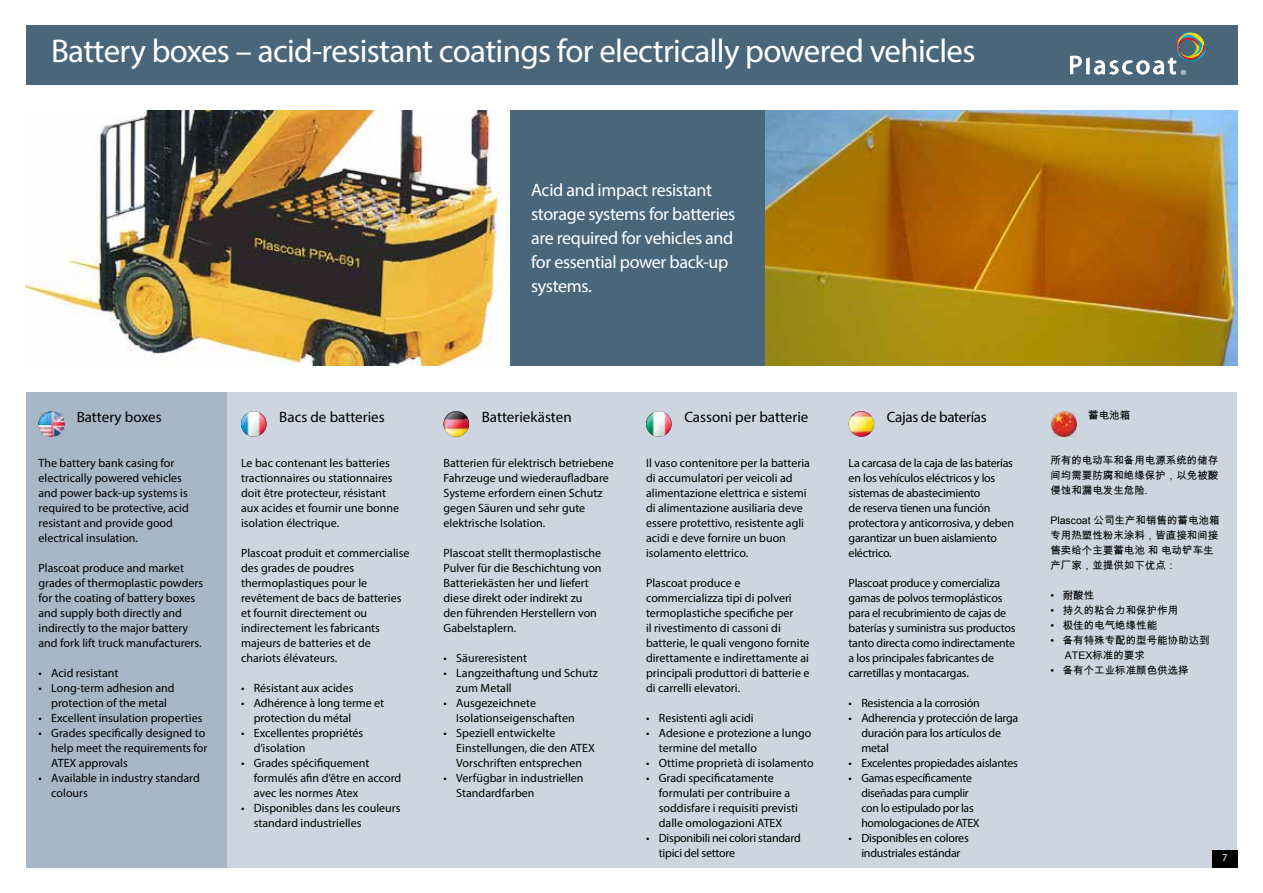
<style>
.page{position:relative;width:1263px;height:893px;background:#fff}
.page>*{position:absolute;margin:0;border:0;box-sizing:border-box;transform-origin:0 0}
.t1{font:33px "Myriad Pro";letter-spacing:-.02em;color:#fff}
.t2{font:18px/24px "Myriad Pro";letter-spacing:-.02em;color:#fff}
.t3{font:15px "Myriad Pro";color:#000}
.t4{font:15px "Myriad Pro";letter-spacing:-.02em;color:#000}
.t5{font:14.85px "Myriad Pro";color:#fff}
.t6{font:12px/15px "Myriad Pro";color:#000}
.t7{font:12px/15px "Myriad Pro";letter-spacing:-.02em;color:#000}
.t8{font:12px/15px "Myriad Pro";letter-spacing:-.025em;color:#000}
.t9{font:10.5px/15px "Arial Unicode MS";color:#000}
.t10{font:10.5px "Myriad Pro";color:#fff}
</style>
<div class="page">
<div style="left:26px;top:392px;width:201px;height:475px;background:#a7b7c6"></div>
<div style="left:227px;top:392px;width:1010px;height:475px;background:#cdd6e0"></div>
<div style="left:26px;top:26px;width:1211px;height:59px;background:#49667b"></div>
<img style="left:241px;top:411px;width:26px;height:26px;border-radius:13px">
<img style="left:444px;top:411px;width:25px;height:26px;border-radius:13px">
<img style="left:646px;top:411px;width:26px;height:26px;border-radius:13px">
<img style="left:848px;top:411px;width:26px;height:26px;border-radius:13px">
<div style="left:510px;top:111px;width:255px;height:255px;background:#49667b"></div>
<div style="left:1212px;top:850px;width:25px;height:17px;background:#000"></div>
<svg style="left:1070px;top:32px;width:136px;height:42px"></svg>
<img style="left:39px;top:411px;width:25px;height:26px">
<img style="left:26px;top:111px;width:481px;height:255px">
<img style="left:765px;top:111px;width:472px;height:255px">
<img style="left:1051px;top:411px;width:25px;height:26px">
<h1 class="t1" style="left:51px;top:30px;width:926px">Battery boxes – acid-resistant coatings for electrically powered vehicles</h1>
<h2 class="t2" style="left:531px;top:178px;width:206px">Acid and impact resistant storage systems for batteries are required for vehicles and for essential power back-up systems.</h2>
<p class="t5" style="left:1180px;top:66px;width:8px">®</p>
<p class="t3" style="left:77px;top:408px;width:86px">Battery boxes</p>
<p class="t6" style="left:39px;top:456px;width:152px">The battery bank casing for electrically powered vehicles and power back-up systems is required to be protective, acid resistant and provide good electrical insulation.</p>
<p class="t6" style="left:39px;top:561px;width:166px">Plascoat produce and market grades of thermoplastic powders for the coating of battery boxes and supply both directly and indirectly to the major battery and fork lift truck manufacturers.</p>
<p class="t6" style="left:39px;top:666px;width:81px">• Acid resistant</p>
<p class="t6" style="left:39px;top:681px;width:138px;text-align:center">• Long-term adhesion and protection of the metal</p>
<p class="t6" style="left:39px;top:711px;width:165px">• Excellent insulation properties</p>
<p class="t6" style="left:51px;top:726px;width:158px;text-indent:-13px">• Grades specifically designed to help meet the requirements for<br>ATEX approvals</p>
<p class="t6" style="left:51px;top:771px;width:150px;text-indent:-13px">• Available in industry standard colours</p>
<p class="t3" style="left:279px;top:408px;width:107px">Bacs de batteries</p>
<p class="t6" style="left:241px;top:456px;width:160px">Le bac contenant les batteries tractionnaires ou stationnaires doit être protecteur, résistant aux acides et fournir une bonne isolation électrique.</p>
<p class="t6" style="left:241px;top:546px;width:170px">Plascoat produit et commercialise des grades de poudres thermoplastiques pour le revêtement de bacs de batteries et fournit directement ou indirectement les fabricants majeurs de batteries et de chariots élévateurs.</p>
<p class="t6" style="left:241px;top:681px;width:114px">• Résistant aux acides</p>
<p class="t6" style="left:254px;top:696px;width:132px;text-indent:-13px">• Adhérence à long terme et protection du métal</p>
<p class="t6" style="left:254px;top:726px;width:111px;text-indent:-13px">• Excellentes propriétés d’isolation</p>
<p class="t6" style="left:254px;top:756px;width:149px;text-indent:-13px">• Grades spécifiquement formulés afin d’être en accord avec les normes Atex</p>
<p class="t6" style="left:254px;top:801px;width:148px;text-indent:-13px">• Disponibles dans les couleurs standard industrielles</p>
<p class="t3" style="left:482px;top:408px;width:91px">Batteriekästen</p>
<p class="t6" style="left:444px;top:456px;width:172px">Batterien für elektrisch betriebene<br>Fahrzeuge und wiederaufladbare<br>Systeme erfordern einen Schutz gegen Säuren und sehr gute elektrische Isolation.</p>
<p class="t6" style="left:444px;top:546px;width:160px">Plascoat stellt thermoplastische<br>Pulver für die Beschichtung von<br>Batteriekästen her und liefert diese direkt oder indirekt zu den führenden Herstellern von<br>Gabelstaplern.</p>
<p class="t6" style="left:444px;top:651px;width:85px">• Säureresistent</p>
<p class="t6" style="left:456px;top:666px;width:143px;text-indent:-13px">• Langzeithaftung und Schutz zum Metall</p>
<p class="t6" style="left:456px;top:696px;width:120px;text-indent:-13px">• Ausgezeichnete<br>Isolationseigenschaften</p>
<p class="t6" style="left:456px;top:726px;width:140px;text-indent:-13px">• Speziell entwickelte<br>Einstellungen, die den ATEX<br>Vorschriften entsprechen</p>
<p class="t6" style="left:456px;top:771px;width:129px;text-indent:-13px">• Verfügbar in industriellen<br>Standardfarben</p>
<p class="t3" style="left:684px;top:408px;width:126px">Cassoni per batterie</p>
<p class="t6" style="left:646px;top:456px;width:165px">Il vaso contenitore per la batteria di accumulatori per veicoli ad alimentazione elettrica e sistemi di alimentazione ausiliaria deve essere protettivo, resistente agli acidi e deve fornire un buon isolamento elettrico.</p>
<p class="t6" style="left:646px;top:576px;width:165px">Plascoat produce e commercializza tipi di polveri termoplastiche specifiche per<br>il rivestimento di cassoni di batterie, le quali vengono fornite direttamente e indirettamente ai principali produttori di batterie e di carrelli elevatori.</p>
<p class="t6" style="left:646px;top:711px;width:109px">• Resistenti agli acidi</p>
<p class="t6" style="left:659px;top:726px;width:154px;text-indent:-13px">• Adesione e protezione a lungo termine del metallo</p>
<p class="t6" style="left:646px;top:756px;width:169px">• Ottime proprietà di isolamento</p>
<p class="t6" style="left:659px;top:771px;width:141px;text-indent:-13px">• Gradi specificatamente formulati per contribuire a soddisfare i requisiti previsti dalle omologazioni ATEX</p>
<p class="t7" style="left:659px;top:831px;width:144px;text-indent:-13px">• Disponibili nei colori standard tipici del settore</p>
<p class="t4" style="left:887px;top:408px;width:101px">Cajas de baterías</p>
<p class="t7" style="left:848px;top:456px;width:167px">La carcasa de la caja de las baterías en los vehículos eléctricos y los sistemas de abastecimiento<br>de reserva tienen una función protectora y anticorrosiva, y deben garantizar un buen aislamiento eléctrico.</p>
<p class="t7" style="left:848px;top:576px;width:168px">Plascoat produce y comercializa gamas de polvos termoplásticos para el recubrimiento de cajas de baterías y suministra sus productos tanto directa como indirectamente a los principales fabricantes de carretillas y montacargas.</p>
<p class="t7" style="left:848px;top:696px;width:133px">• Resistencia a la corrosión</p>
<p class="t7" style="left:861px;top:711px;width:159px;text-indent:-13px">• Adherencia y protección de larga duración para los artículos de metal</p>
<p class="t7" style="left:848px;top:756px;width:171px">• Excelentes propiedades aislantes</p>
<p class="t8" style="left:861px;top:771px;width:120px;text-indent:-13px">• Gamas específicamente diseñadas para cumplir con lo estipulado por las homologaciones de ATEX</p>
<p class="t7" style="left:848px;top:831px;width:122px;text-align:center">• Disponibles en colores industriales estándar</p>
<p class="t9" style="left:1088px;top:407px;width:43px">蓄电池箱</p>
<p class="t9" style="left:1050px;top:452px;width:169px;text-align:justify">所有的电动车和备用电源系统的储存间均需要防腐和绝缘保护，以免被酸侵蚀和漏电发生危险.</p>
<p class="t9" style="left:1050px;top:512px;width:171px">Plascoat 公司生产和销售的蓄电池箱专用热塑性粉末涂料，皆直接和间接售卖给个主要蓄电池 和 电动铲车生产厂家，並提供如下优点：</p>
<p class="t9" style="left:1050px;top:587px;width:45px">• 耐酸性</p>
<p class="t9" style="left:1050px;top:602px;width:129px">• 持久的粘合力和保护作用</p>
<p class="t9" style="left:1050px;top:617px;width:108px">• 极佳的电气绝缘性能</p>
<p class="t9" style="left:1065px;top:632px;width:146px;text-indent:-15px">• 备有特殊专配的型号能协助达到<br>ATEX标准的要求</p>
<p class="t9" style="left:1050px;top:662px;width:140px">• 备有个工业标准颜色供选择</p>
<p class="t10" style="left:1222px;top:851px;width:7px">7</p>
</div>
